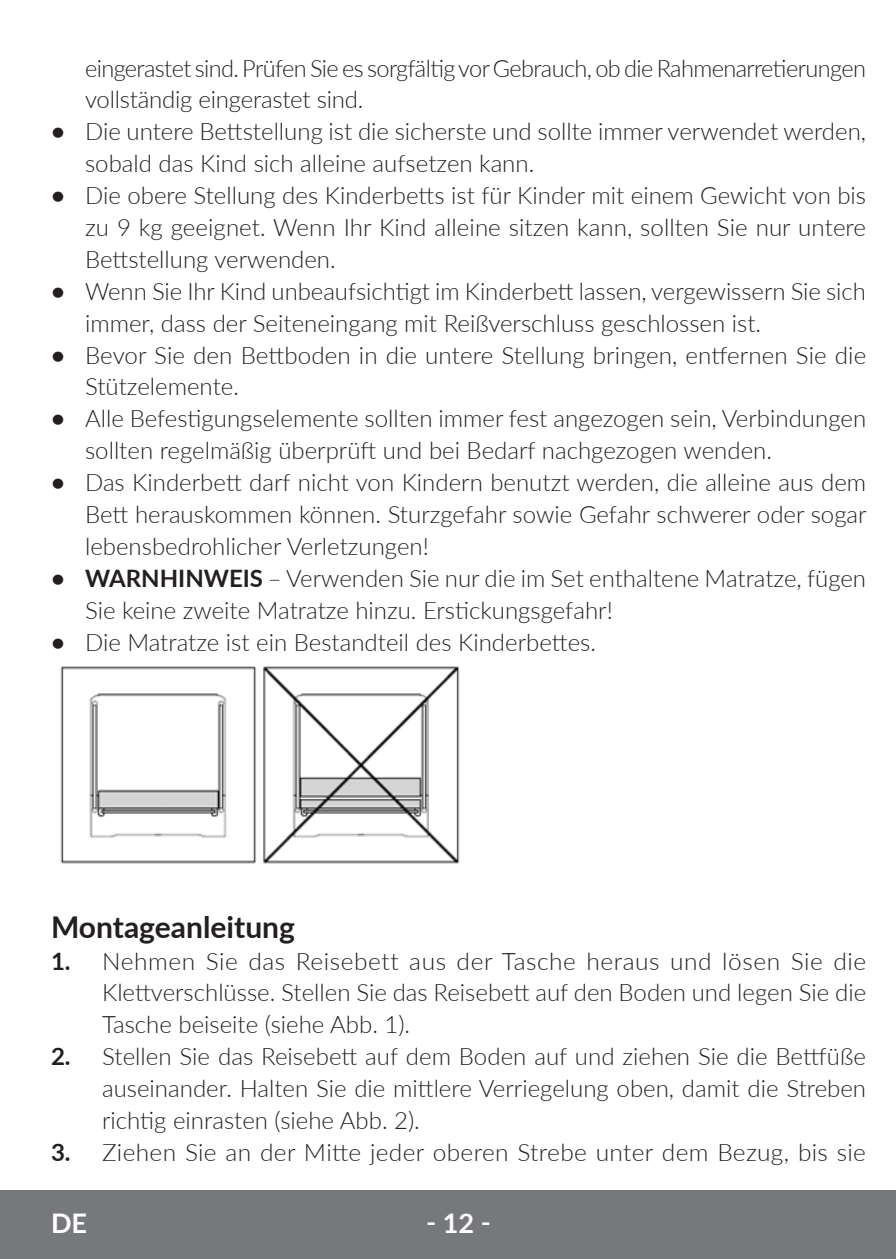
<style>
.page{position:relative;width:896px;height:1259px;background:#fff}
.page>*{position:absolute;margin:0;border:0;box-sizing:border-box;transform-origin:0 0}
.t1{font:700 30px "Lato";color:#231f20}
.t2{font:700 27px "Lato";color:#fff}
.t3{font:300 24px/31.8px "Lato";color:#231f20}
.t4{font:300 24px/31.8px "Lato";letter-spacing:-.025em;color:#231f20}
.s1{font-weight:700}
</style>
<div class="page">
<div style="left:0;top:1190px;width:895px;height:69px;background:#76787b"></div>
<img style="left:60px;top:666px;width:400px;height:198px">
<p class="t4" style="left:85px;top:51px;width:782px">eingerastet sind. Prüfen Sie es sorgfältig vor Gebrauch, ob die Rahmenarretierungen vollständig eingerastet sind.</p>
<p class="t3" style="left:85px;top:115px;width:782px;text-indent:-34px"><span class="s1">•</span> Die untere Bettstellung ist die sicherste und sollte immer verwendet werden, sobald das Kind sich alleine aufsetzen kann.</p>
<p class="t3" style="left:85px;top:179px;width:782px;text-align:justify;text-indent:-34px"><span class="s1">•</span> Die obere Stellung des Kinderbetts ist für Kinder mit einem Gewicht von bis zu 9 kg geeignet. Wenn Ihr Kind alleine sitzen kann, sollten Sie nur untere Bettstellung verwenden.</p>
<p class="t3" style="left:85px;top:274px;width:782px;text-indent:-34px"><span class="s1">•</span> Wenn Sie Ihr Kind unbeaufsichtigt im Kinderbett lassen, vergewissern Sie sich immer, dass der Seiteneingang mit Reißverschluss geschlossen ist.</p>
<p class="t3" style="left:85px;top:338px;width:782px;text-indent:-34px"><span class="s1">•</span> Bevor Sie den Bettboden in die untere Stellung bringen, entfernen Sie die<br>Stützelemente.</p>
<p class="t3" style="left:85px;top:402px;width:782px;text-indent:-34px"><span class="s1">•</span> Alle Befestigungselemente sollten immer fest angezogen sein, Verbindungen sollten regelmäßig überprüft und bei Bedarf nachgezogen wenden.</p>
<p class="t3" style="left:85px;top:466px;width:783px;text-align:justify;text-indent:-34px"><span class="s1">•</span> Das Kinderbett darf nicht von Kindern benutzt werden, die alleine aus dem Bett herauskommen können. Sturzgefahr sowie Gefahr schwerer oder sogar lebensbedrohlicher Verletzungen!</p>
<p class="t3" style="left:85px;top:561px;width:782px;text-indent:-34px"><span class="s1">• WARNHINWEIS</span> – Verwenden Sie nur die im Set enthaltene Matratze, fügen<br>Sie keine zweite Matratze hinzu. Erstickungsgefahr!</p>
<p class="t3" style="left:51px;top:625px;width:546px"><span class="s1">•</span> Die Matratze ist ein Bestandteil des Kinderbettes.</p>
<p class="t1" style="left:51px;top:905px;width:245px">Montageanleitung</p>
<p class="t3" style="left:102px;top:944px;width:765px;text-align:justify;text-indent:-51px"><span class="s1">1.</span> Nehmen Sie das Reisebett aus der Tasche heraus und lösen Sie die Klettverschlüsse. Stellen Sie das Reisebett auf den Boden und legen Sie die Tasche beiseite (siehe Abb. 1).</p>
<p class="t3" style="left:102px;top:1040px;width:765px;text-align:justify;text-indent:-51px"><span class="s1">2.</span> Stellen Sie das Reisebett auf dem Boden auf und ziehen Sie die Bettfüße auseinander. Halten Sie die mittlere Verriegelung oben, damit die Streben richtig einrasten (siehe Abb. 2).</p>
<p class="t3" style="left:51px;top:1135px;width:816px"><span class="s1">3.</span> Ziehen Sie an der Mitte jeder oberen Strebe unter dem Bezug, bis sie</p>
<p class="t2" style="left:51px;top:1203px;width:38px">DE</p>
<p class="t2" style="left:426px;top:1203px;width:66px">‑ 12 ‑</p>
</div>
